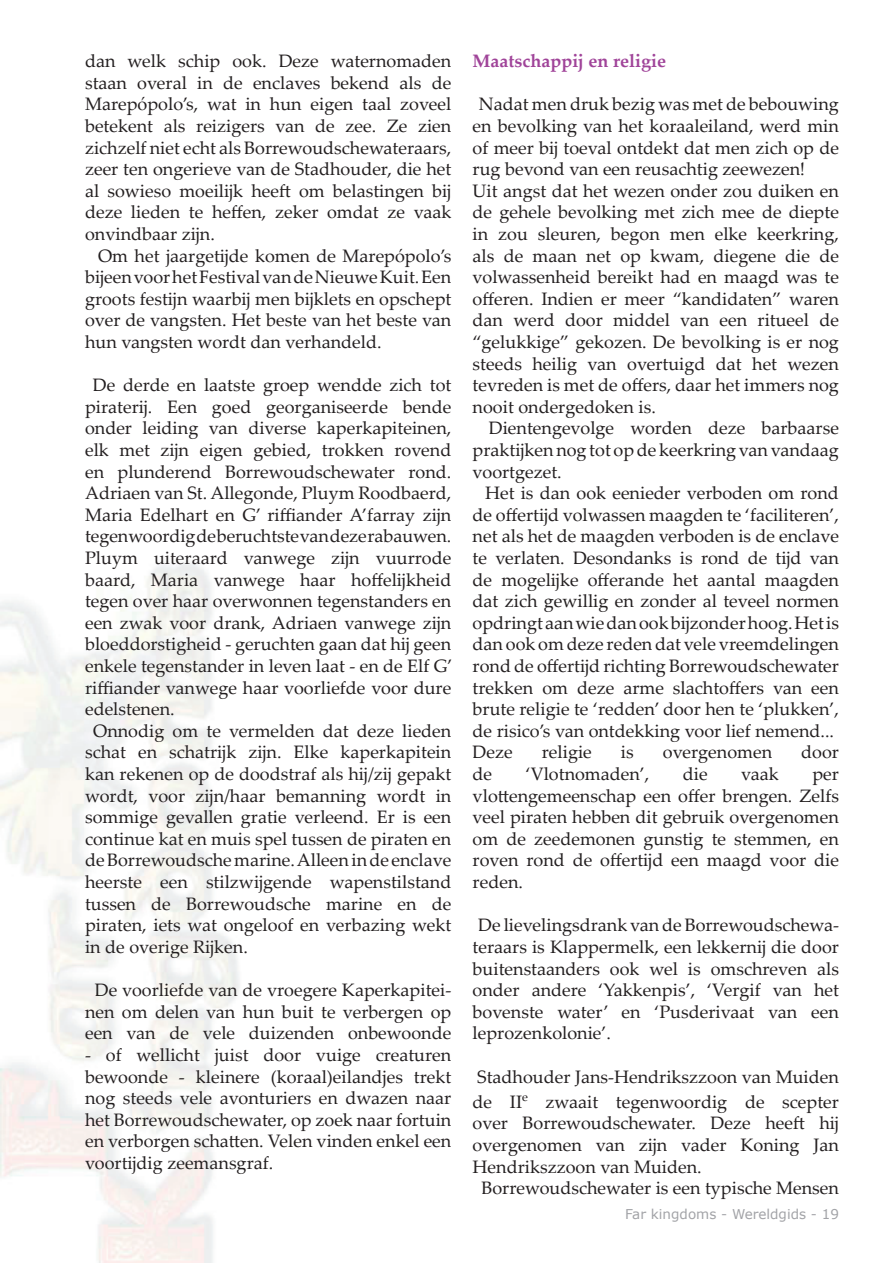
<style>
.page{position:relative;width:893px;height:1263px;background:#fff}
.page>*{position:absolute;margin:0;border:0;box-sizing:border-box;transform-origin:0 0}
.t1{font:18px/21.6px "Palatino Linotype";color:#231f20;text-align:justify}
.t2{font:700 18px "Palatino Linotype";color:#a04499}
.t3{font:13.5px "Verdana";color:#a2a3a7}
</style>
<div class="page">
<p class="t1" style="left:85px;top:50px;width:368px">dan welk schip ook. Deze waternomaden staan overal in de enclaves bekend als de Marepópolo’s, wat in hun eigen taal zoveel betekent als reizigers van de zee. Ze zien zichzelf niet echt als Borrewoudschewateraars, zeer ten ongerieve van de Stadhouder, die het al sowieso moeilijk heeft om belastingen bij deze lieden te heffen, zeker omdat ze vaak onvindbaar zijn.</p>
<p class="t1" style="left:85px;top:244px;width:368px;text-indent:13px">Om het jaargetijde komen de Marepópolo’s bijeen voor het Festival van de Nieuwe Kuit. Een groots festijn waarbij men bijklets en opschept over de vangsten. Het beste van het beste van hun vangsten wordt dan verhandeld.</p>
<p class="t1" style="left:93px;top:374px;width:360px">De derde en laatste groep wendde zich tot</p>
<p class="t1" style="left:85px;top:395px;width:368px">piraterij. Een goed georganiseerde bende</p>
<p class="t1" style="left:85px;top:417px;width:368px">onder leiding van diverse kaperkapiteinen,</p>
<p class="t1" style="left:85px;top:438px;width:368px">elk met zijn eigen gebied, trokken rovend</p>
<p class="t1" style="left:85px;top:460px;width:368px">en plunderend Borrewoudschewater rond.</p>
<p class="t1" style="left:85px;top:482px;width:368px">Adriaen van St. Allegonde, Pluym Roodbaerd,</p>
<p class="t1" style="left:85px;top:503px;width:368px">Maria Edelhart en G’ riffiander A’farray zijn</p>
<p class="t1" style="left:85px;top:525px;width:368px">tegenwoordig de beruchtste van deze rabauwen.</p>
<p class="t1" style="left:85px;top:546px;width:368px">Pluym uiteraard vanwege zijn vuurrode</p>
<p class="t1" style="left:85px;top:568px;width:368px">baard, Maria vanwege haar hoffelijkheid</p>
<p class="t1" style="left:85px;top:590px;width:368px">tegen over haar overwonnen tegenstanders en</p>
<p class="t1" style="left:85px;top:611px;width:368px">een zwak voor drank, Adriaen vanwege zijn</p>
<p class="t1" style="left:85px;top:633px;width:368px">bloeddorstigheid - geruchten gaan dat hij geen</p>
<p class="t1" style="left:85px;top:654px;width:369px">enkele tegenstander in leven laat - en de Elf G’</p>
<p class="t1" style="left:85px;top:676px;width:368px">riffiander vanwege haar voorliefde voor dure</p>
<p class="t1" style="left:85px;top:698px;width:91px">edelstenen.</p>
<p class="t1" style="left:93px;top:719px;width:360px">Onnodig om te vermelden dat deze lieden</p>
<p class="t1" style="left:85px;top:741px;width:368px">schat en schatrijk zijn. Elke kaperkapitein</p>
<p class="t1" style="left:85px;top:762px;width:368px">kan rekenen op de doodstraf als hij/zij gepakt</p>
<p class="t1" style="left:85px;top:784px;width:368px">wordt, voor zijn/haar bemanning wordt in</p>
<p class="t1" style="left:85px;top:806px;width:368px">sommige gevallen gratie verleend. Er is een</p>
<p class="t1" style="left:85px;top:827px;width:368px">continue kat en muis spel tussen de piraten en</p>
<p class="t1" style="left:85px;top:849px;width:368px">de Borrewoudsche marine. Alleen in de enclave</p>
<p class="t1" style="left:85px;top:870px;width:368px">heerste een stilzwijgende wapenstilstand</p>
<p class="t1" style="left:85px;top:892px;width:368px">tussen de Borrewoudsche marine en de</p>
<p class="t1" style="left:85px;top:914px;width:368px">piraten, iets wat ongeloof en verbazing wekt</p>
<p class="t1" style="left:85px;top:935px;width:164px">in de overige Rijken.</p>
<p class="t1" style="left:85px;top:978px;width:368px;text-align:center">De voorliefde van de vroegere Kaperkapitei&shy;nen om delen van hun buit te verbergen op een van de vele duizenden onbewoonde</p>
<p class="t1" style="left:85px;top:1043px;width:368px">- of wellicht juist door vuige creaturen bewoonde - kleinere (koraal)eilandjes trekt nog steeds vele avonturiers en dwazen naar het Borrewoudschewater, op zoek naar fortuin en verborgen schatten. Velen vinden enkel een voortijdig zeemansgraf.</p>
<p class="t2" style="left:473px;top:48px;width:195px">Maatschappij en religie</p>
<p class="t1" style="left:473px;top:93px;width:368px;text-align:left;text-indent:6px">Nadat men druk bezig was met de bebouwing en bevolking van het koraaleiland, werd min of meer bij toeval ontdekt dat men zich op de rug bevond van een reusachtig zeewezen!<br>Uit angst dat het wezen onder zou duiken en de gehele bevolking met zich mee de diepte in zou sleuren, begon men elke keerkring, als de maan net op kwam, diegene die de volwassenheid bereikt had en maagd was te offeren. Indien er meer “kandidaten” waren dan werd door middel van een ritueel de “gelukkige” gekozen. De bevolking is er nog steeds heilig van overtuigd dat het wezen tevreden is met de offers, daar het immers nog nooit ondergedoken is.</p>
<p class="t1" style="left:473px;top:417px;width:368px;text-indent:16px">Dientengevolge worden deze barbaarse praktijken nog tot op de keerkring van vandaag voortgezet.</p>
<p class="t1" style="left:473px;top:482px;width:368px;text-align:left;text-indent:12px">Het is dan ook eenieder verboden om rond de offertijd volwassen maagden te ‘faciliteren’, net als het de maagden verboden is de enclave te verlaten. Desondanks is rond de tijd van de mogelijke offerande het aantal maagden dat zich gewillig en zonder al teveel normen opdringt aan wie dan ook bijzonder hoog. Het is dan ook om deze reden dat vele vreemdelingen rond de offertijd richting Borrewoudschewater trekken om deze arme slachtoffers van een brute religie te ‘redden’ door hen te ‘plukken’, de risico’s van ontdekking voor lief nemend...<br>Deze</p>
<p class="t1" style="left:542px;top:741px;width:52px">religie</p>
<p class="t1" style="left:621px;top:741px;width:14px">is</p>
<p class="t1" style="left:663px;top:741px;width:111px">overgenomen</p>
<p class="t1" style="left:801px;top:741px;width:39px">door</p>
<p class="t1" style="left:473px;top:762px;width:21px">de</p>
<p class="t1" style="left:526px;top:762px;width:125px">‘Vlotnomaden’,</p>
<p class="t1" style="left:683px;top:762px;width:26px">die</p>
<p class="t1" style="left:741px;top:762px;width:39px">vaak</p>
<p class="t1" style="left:473px;top:762px;width:368px;text-indent:340px">per vlottengemeenschap een offer brengen. Zelfs veel piraten hebben dit gebruik overgenomen om de zeedemonen gunstig te stemmen, en roven rond de offertijd een maagd voor die reden.</p>
<p class="t1" style="left:473px;top:914px;width:368px;text-indent:6px">De lievelingsdrank van de Borrewoudschewa&shy;teraars is Klappermelk, een lekkernij die door buitenstaanders ook wel is omschreven als onder andere ‘Yakkenpis’, ‘Vergif van het bovenste water’ en ‘Pusderivaat van een leprozenkolonie’.</p>
<p class="t1" style="left:473px;top:1063px;width:368px;line-height:25.2px">Stadhouder Jans-Hendrikszzoon van Muiden de II<sup>e</sup> zwaait tegenwoordig de scepter</p>
<p class="t1" style="left:473px;top:1112px;width:368px">over Borrewoudschewater. Deze heeft hij</p>
<p class="t1" style="left:473px;top:1133px;width:368px">overgenomen van zijn vader Koning Jan</p>
<p class="t1" style="left:473px;top:1155px;width:231px">Hendrikszzoon van Muiden.</p>
<p class="t1" style="left:481px;top:1176px;width:359px">Borrewoudschewater is een typische Mensen</p>
<p class="t3" style="left:625px;top:1206px;width:205px">Far kingdoms - Wereldgids - 19</p>
</div>
